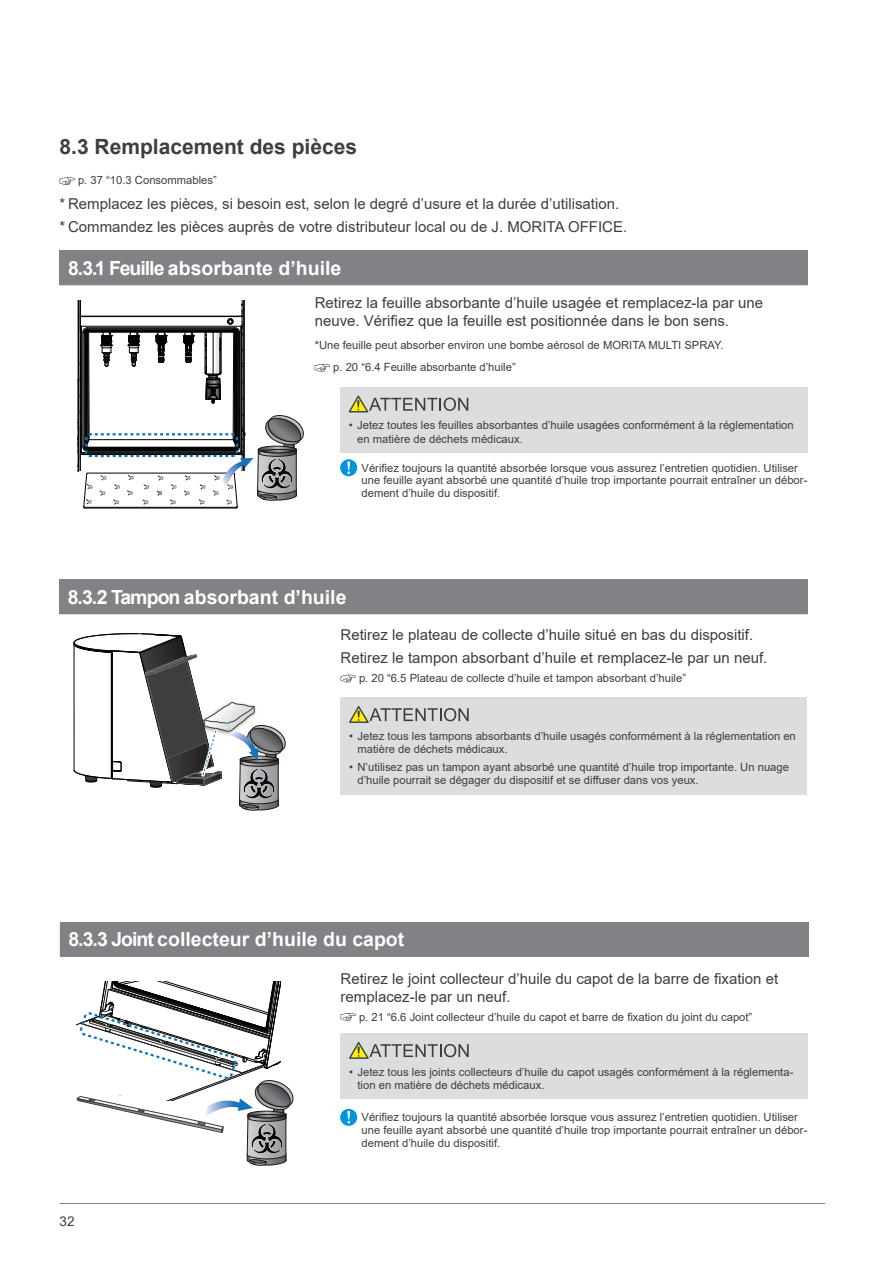
<style>
.page{position:relative;width:893px;height:1263px;background:#fff}
.page>*{position:absolute;margin:0;border:0;box-sizing:border-box;transform-origin:0 0}
.t1{font:700 21px "Arial";color:#3e3e3f}
.t2{font:700 19.5px "Arial";color:#fff}
.t3{font:15px/22.2px "Arial";color:#3e3e3f}
.t4{font:13.5px "Arial";color:#3e3e3f}
.t5{font:11.25px/13.5px "Arial";color:#3e3e3f}
</style>
<div class="page">
<hr style="left:60px;top:1203px;width:765px;height:1px;background:#808285">
<svg style="left:78px;top:300px;width:226px;height:209px"></svg>
<svg style="left:76px;top:981px;width:218px;height:185px"></svg>
<svg style="left:74px;top:633px;width:212px;height:178px"></svg>
<div style="left:59px;top:580px;width:749px;height:34px;background:#808285"></div>
<svg style="left:340px;top:675px;width:16px;height:7px"></svg>
<svg style="left:60px;top:177px;width:15px;height:8px"></svg>
<div style="left:60px;top:922px;width:748px;height:35px;background:#808285"></div>
<svg style="left:340px;top:1013px;width:16px;height:8px"></svg>
<div style="left:340px;top:697px;width:467px;height:97px;background:#dcdddf"></div>
<svg style="left:349px;top:706px;width:120px;height:17px"></svg>
<div style="left:340px;top:1033px;width:468px;height:66px;background:#dcdddf"></div>
<svg style="left:349px;top:1042px;width:120px;height:17px"></svg>
<div style="left:60px;top:251px;width:748px;height:34px;background:#808285"></div>
<svg style="left:315px;top:364px;width:15px;height:8px"></svg>
<div style="left:340px;top:387px;width:468px;height:66px;background:#dcdddf"></div>
<svg style="left:349px;top:395px;width:119px;height:17px"></svg>
<svg style="left:340px;top:459px;width:17px;height:17px"></svg>
<svg style="left:340px;top:1109px;width:17px;height:17px"></svg>
<h1 class="t1" style="left:60px;top:132px;width:299px">8.3 Remplacement des pièces</h1>
<p class="t5" style="left:78px;top:173px;width:140px">p. 37 “10.3 Consommables”</p>
<h3 class="t3" style="left:60px;top:193px;width:569px">* Remplacez les pièces, si besoin est, selon le degré d’usure et la durée d’utilisation. * Commandez les pièces auprès de votre distributeur local ou de J. MORITA OFFICE.</h3>
<h2 class="t2" style="left:68px;top:254px;width:275px">8.3.1 Feuille absorbante d’huile</h2>
<h3 class="t3" style="left:315px;top:294px;width:450px;line-height:18px">Retirez la feuille absorbante d’huile usagée et remplacez-la par une neuve. Vérifiez que la feuille est positionnée dans le bon sens.</h3>
<p class="t5" style="left:333px;top:335px;width:392px;line-height:21.3px;text-indent:-19px">*Une feuille peut absorber environ une bombe aérosol de MORITA MULTI SPRAY. p. 20 “6.4 Feuille absorbante d’huile”</p>
<p class="t5" style="left:357px;top:418px;width:438px;text-indent:-9px">• Jetez toutes les feuilles absorbantes d’huile usagées conformément à la réglementation en matière de déchets médicaux.</p>
<p class="t5" style="left:361px;top:461px;width:447px;line-height:12.8px">Vérifiez toujours la quantité absorbée lorsque vous assurez l’entretien quotidien. Utiliser une feuille ayant absorbé une quantité d’huile trop importante pourrait entraîner un débor&shy;dement d’huile du dispositif.</p>
<h2 class="t2" style="left:68px;top:583px;width:280px">8.3.2 Tampon absorbant d’huile</h2>
<h3 class="t3" style="left:340px;top:624px;width:428px">Retirez le plateau de collecte d’huile situé en bas du dispositif.<br>Retirez le tampon absorbant d’huile et remplacez-le par un neuf.</h3>
<p class="t5" style="left:359px;top:671px;width:329px">p. 20 “6.5 Plateau de collecte d’huile et tampon absorbant d’huile”</p>
<p class="t5" style="left:358px;top:729px;width:440px;text-indent:-9px">• Jetez tous les tampons absorbants d’huile usagés conformément à la réglementation en matière de déchets médicaux.</p>
<p class="t5" style="left:358px;top:760px;width:433px;text-indent:-9px">• N’utilisez pas un tampon ayant absorbé une quantité d’huile trop importante. Un nuage d’huile pourrait se dégager du dispositif et se diffuser dans vos yeux.</p>
<h2 class="t2" style="left:68px;top:926px;width:337px">8.3.3 Joint collecteur d’huile du capot</h2>
<h3 class="t3" style="left:340px;top:969px;width:439px;line-height:18px">Retirez le joint collecteur d’huile du capot de la barre de fixation et remplacez-le par un neuf.</h3>
<p class="t5" style="left:359px;top:1010px;width:395px">p. 21 “6.6 Joint collecteur d’huile du capot et barre de fixation du joint du capot”</p>
<p class="t5" style="left:358px;top:1065px;width:437px;text-indent:-9px">• Jetez tous les joints collecteurs d’huile du capot usagés conformément à la réglementa&shy;tion en matière de déchets médicaux.</p>
<p class="t4" style="left:60px;top:1211px;width:17px">32</p>
<p class="t5" style="left:361px;top:1111px;width:447px;line-height:12.8px">Vérifiez toujours la quantité absorbée lorsque vous assurez l’entretien quotidien. Utiliser une feuille ayant absorbé une quantité d’huile trop importante pourrait entraîner un débor&shy;dement d’huile du dispositif.</p>
</div>
